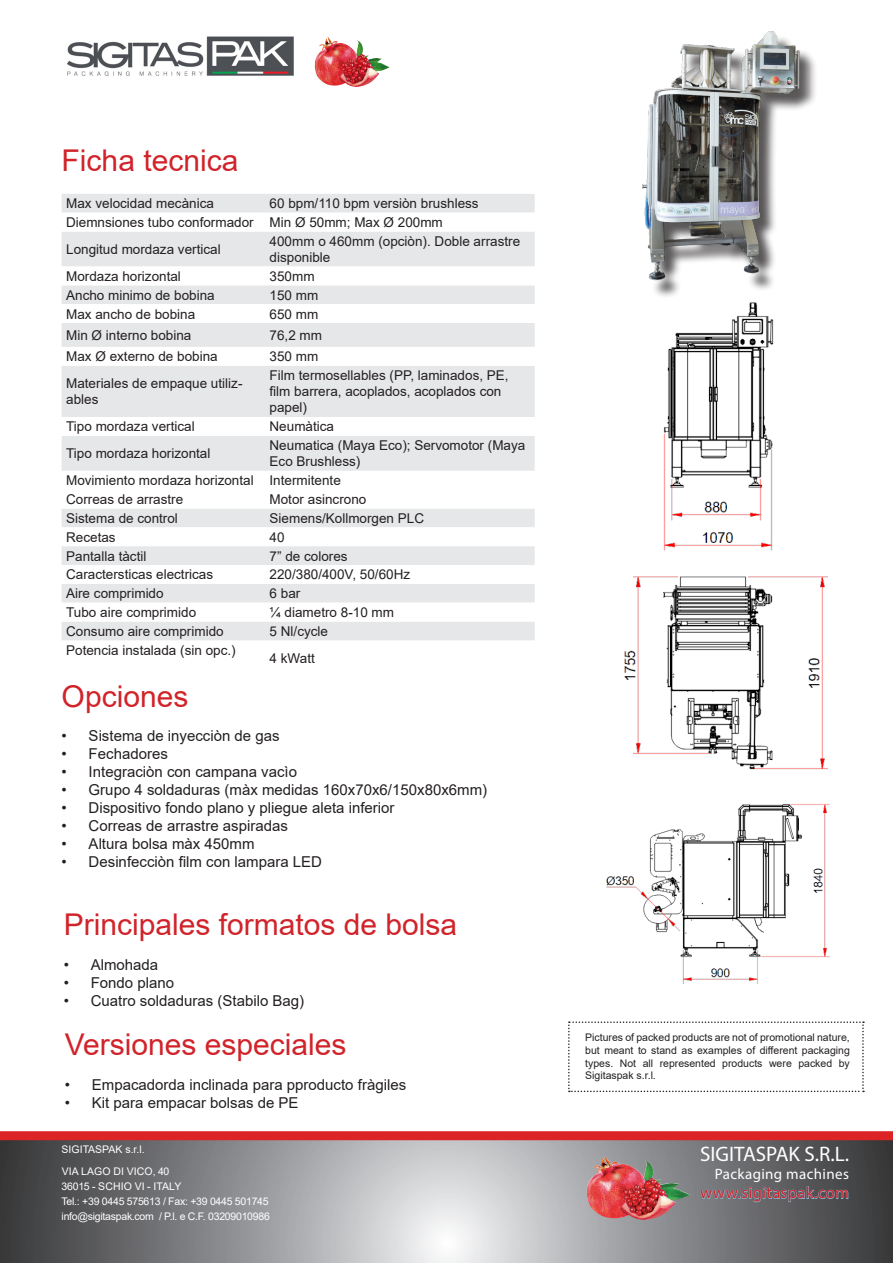
<style>
.page{position:relative;width:893px;height:1263px;background:#fff}
.page>*{position:absolute;margin:0;border:0;box-sizing:border-box;transform-origin:0 0}
.подзаголовок{font:30px "Arial";color:#d1232a}
.t1{font:21px "Myriad Pro";color:#fff}
.t2{font:16.5px "Myriad Pro";letter-spacing:.025em;color:#d1232a}
.t3{font:15px "Arial";color:#231f20}
.t4{font:15px "Myriad Pro";letter-spacing:.025em;color:#fff}
.таблица{font:13.5px/16.2px "Arial";color:#231f20}
.t5{font:10.5px/12.6px "Arial";color:#231f20;text-align:justify}
.t6{font:10.5px "Arial";letter-spacing:-.025em;color:#fff}
.t7{font:10.5px "Arial";letter-spacing:.01em;color:#fff}
.t8{font:10.5px "Arial";color:#fff}
</style>
<div class="page">
<svg style="left:0;top:1131px;width:893px;height:132px;background:#918587"></svg>
<div style="left:62px;top:194px;width:473px;height:446px;background:#e6e7e9"></div>
<svg style="left:62px;top:213px;width:473px;height:408px;fill:#e6e7e9"></svg>
<svg style="left:568px;top:1021px;width:296px;height:71px"></svg>
<img style="left:642px;top:31px;width:173px;height:266px">
<img style="left:624px;top:302px;width:204px;height:468px">
<img style="left:606px;top:804px;width:224px;height:180px">
<img style="left:67px;top:36px;width:248px;height:40px">
<img style="left:315px;top:37px;width:64px;height:50px">
<svg style="left:700px;top:1186px;width:149px;height:16px;background:#6e7c85"></svg>
<img style="left:587px;top:1156px;width:88px;height:64px">
<p class="подзаголовок" style="left:62px;top:140px;width:178px">Ficha tecnica</p>
<p class="таблица" style="left:66px;top:195px;width:149px">Max velocidad mecànica</p>
<p class="таблица" style="left:270px;top:195px;width:211px">60 bpm/110 bpm versiòn brushless</p>
<p class="таблица" style="left:66px;top:214px;width:189px">Diemnsiones tubo conformador</p>
<p class="таблица" style="left:270px;top:214px;width:175px">Min Ø 50mm; Max Ø 200mm</p>
<p class="таблица" style="left:66px;top:241px;width:156px">Longitud mordaza vertical</p>
<p class="таблица" style="left:270px;top:233px;width:252px">400mm o 460mm (opciòn). Doble arrastre disponible</p>
<p class="таблица" style="left:66px;top:268px;width:116px">Mordaza horizontal</p>
<p class="таблица" style="left:270px;top:268px;width:47px">350mm</p>
<p class="таблица" style="left:66px;top:287px;width:150px">Ancho minimo de bobina</p>
<p class="таблица" style="left:270px;top:287px;width:50px">150 mm</p>
<p class="таблица" style="left:66px;top:306px;width:131px">Max ancho de bobina</p>
<p class="таблица" style="left:270px;top:306px;width:50px">650 mm</p>
<p class="таблица" style="left:66px;top:327px;width:127px">Min Ø interno bobina</p>
<p class="таблица" style="left:270px;top:327px;width:54px">76,2 mm</p>
<p class="таблица" style="left:66px;top:348px;width:153px">Max Ø externo de bobina</p>
<p class="таблица" style="left:270px;top:348px;width:50px">350 mm</p>
<p class="таблица" style="left:66px;top:375px;width:178px">Materiales de empaque utiliz&shy;ables</p>
<p class="таблица" style="left:270px;top:367px;width:241px">Film termosellables (PP, laminados, PE, film barrera, acoplados, acoplados con papel)</p>
<p class="таблица" style="left:66px;top:418px;width:130px">Tipo mordaza vertical</p>
<p class="таблица" style="left:270px;top:418px;width:66px">Neumàtica</p>
<p class="таблица" style="left:66px;top:445px;width:146px">Tipo mordaza horizontal</p>
<p class="таблица" style="left:270px;top:437px;width:257px">Neumatica (Maya Eco); Servomotor (Maya<br>Eco Brushless)</p>
<p class="таблица" style="left:66px;top:472px;width:189px">Movimiento mordaza horizontal</p>
<p class="таблица" style="left:270px;top:472px;width:73px">Intermitente</p>
<p class="таблица" style="left:66px;top:491px;width:119px">Correas de arrastre</p>
<p class="таблица" style="left:270px;top:491px;width:98px">Motor asincrono</p>
<p class="таблица" style="left:66px;top:510px;width:113px">Sistema de control</p>
<p class="таблица" style="left:270px;top:510px;width:156px">Siemens/Kollmorgen PLC</p>
<p class="таблица" style="left:66px;top:529px;width:51px">Recetas</p>
<p class="таблица" style="left:270px;top:529px;width:17px">40</p>
<p class="таблица" style="left:66px;top:548px;width:82px">Pantalla tàctil</p>
<p class="таблица" style="left:270px;top:548px;width:80px">7” de colores</p>
<p class="таблица" style="left:66px;top:566px;width:149px">Caractersticas electricas</p>
<p class="таблица" style="left:270px;top:566px;width:142px">220/380/400V, 50/60Hz</p>
<p class="таблица" style="left:66px;top:585px;width:99px">Aire comprimido</p>
<p class="таблица" style="left:270px;top:585px;width:32px">6 bar</p>
<p class="таблица" style="left:66px;top:604px;width:132px">Tubo aire comprimido</p>
<p class="таблица" style="left:270px;top:604px;width:126px">¼ diametro 8-10 mm</p>
<p class="таблица" style="left:66px;top:623px;width:159px">Consumo aire comprimido</p>
<p class="таблица" style="left:270px;top:623px;width:60px">5 Nl/cycle</p>
<p class="таблица" style="left:66px;top:642px;width:171px">Potencia instalada (sin opc.)</p>
<p class="таблица" style="left:270px;top:650px;width:47px">4 kWatt</p>
<p class="подзаголовок" style="left:62px;top:676px;width:128px">Opciones</p>
<p class="t3" style="left:62px;top:726px;width:219px">• Sistema de inyecciòn de gas</p>
<p class="t3" style="left:62px;top:744px;width:108px">• Fechadores</p>
<p class="t3" style="left:62px;top:762px;width:237px">• Integraciòn con campana vacìo</p>
<p class="t3" style="left:62px;top:780px;width:427px">• Grupo 4 soldaduras (màx medidas 160x70x6/150x80x6mm)</p>
<p class="t3" style="left:62px;top:798px;width:334px">• Dispositivo fondo plano y pliegue aleta inferior</p>
<p class="t3" style="left:62px;top:816px;width:228px">• Correas de arrastre aspiradas</p>
<p class="t3" style="left:62px;top:834px;width:194px">• Altura bolsa màx 450mm</p>
<p class="t3" style="left:62px;top:852px;width:262px">• Desinfecciòn film con lampara LED</p>
<p class="подзаголовок" style="left:64px;top:904px;width:395px">Principales formatos de bolsa</p>
<p class="t3" style="left:64px;top:954px;width:96px">• Almohada</p>
<p class="t3" style="left:64px;top:972px;width:112px">• Fondo plano</p>
<p class="t3" style="left:64px;top:990px;width:242px">• Cuatro soldaduras (Stabilo Bag)</p>
<p class="подзаголовок" style="left:65px;top:1024px;width:283px">Versiones especiales</p>
<p class="t3" style="left:65px;top:1074px;width:343px">• Empacadorda inclinada para pproducto fràgiles</p>
<p class="t3" style="left:65px;top:1092px;width:235px">• Kit para empacar bolsas de PE</p>
<p class="t8" style="left:62px;top:1142px;width:85px">SIGITASPAK s.r.l.</p>
<p class="t7" style="left:62px;top:1164px;width:109px">VIA LAGO DI VICO, 40</p>
<p class="t7" style="left:62px;top:1179px;width:121px">36015 - SCHIO VI - ITALY</p>
<p class="t6" style="left:62px;top:1194px;width:209px">Tel.: +39 0445 575613 / Fax: +39 0445 501745</p>
<p class="t6" style="left:62px;top:1209px;width:210px">info@sigitaspak.com / P.l. e C.F. 03209010986</p>
<p class="t5" style="left:585px;top:1031px;width:266px">Pictures of packed products are not of promotional nature, but meant to stand as examples of different packaging types. Not all represented products were packed by Sigitaspak s.r.l.</p>
<p class="t1" style="left:700px;top:1140px;width:150px">SIGITASPAK S.R.L.</p>
<p class="t4" style="left:715px;top:1164px;width:136px">Packaging machines</p>
<p class="t2" style="left:700px;top:1183px;width:150px">www.sigitaspak.com</p>
</div>
